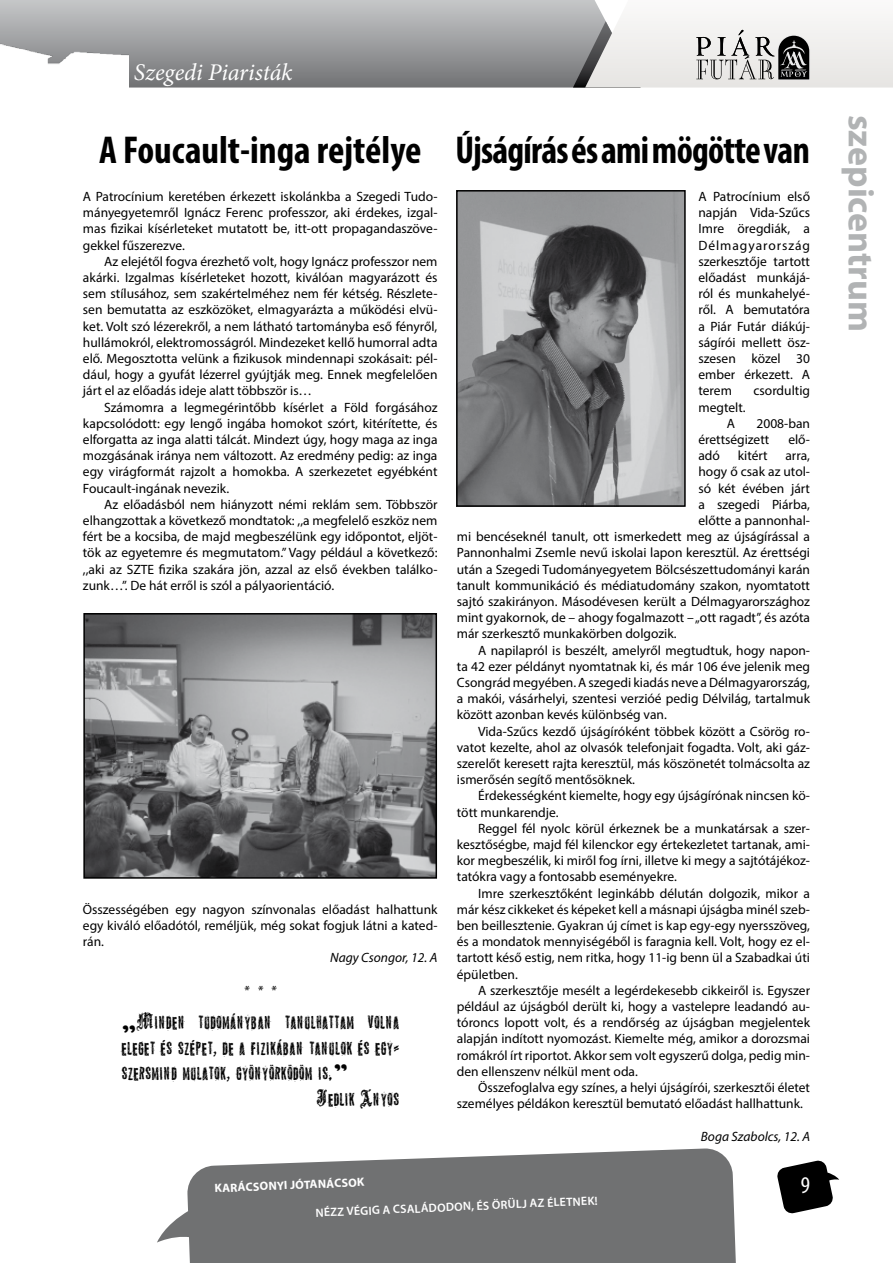
<style>
.page{position:relative;width:893px;height:1263px;background:#fff}
.page>*{position:absolute;margin:0;border:0;box-sizing:border-box;transform-origin:0 0}
.t1{font:700 condensed 39px "Myriad Pro";letter-spacing:-.02em;color:#000;scale:.96 1}
.t2{font:700 condensed 39px "Myriad Pro";color:#000}
.t3{font:700 36px "Myriad Pro";color:#b1b3b4}
.t4{font:italic 24px "Minion Pro";letter-spacing:-.005em;color:#fff}
.t5{font:condensed 24px "Myriad Pro";color:#fff}
.t6{font:21px "Grymmoire";color:#000}
.t7{font:13.5px/16.2px "Myriad Pro";color:#000;text-align:justify}
.t8{font:italic 13.5px "Myriad Pro";color:#000}
.t9{font:600 12px "Myriad Pro";color:#fff}
.t10{font:700 12px "Myriad Pro";color:#fff}
.s1{font-family:"Goudy Stout"}
</style>
<div class="page">
<svg style="left:0;top:0;width:573px;height:88px;background:#9c9d9f"></svg>
<svg style="left:157px;top:1148px;width:579px;height:115px;background:#828384"></svg>
<svg style="left:777px;top:1160px;width:62px;height:54px"></svg>
<svg style="left:573px;top:0;width:320px;height:88px"></svg>
<img style="left:0;top:2px;width:128px;height:86px">
<img style="left:86px;top:616px;width:348px;height:260px">
<div style="left:83px;top:613px;width:354px;height:266px;border:2px solid #000"></div>
<img style="left:459px;top:193px;width:224px;height:311px">
<div style="left:456px;top:190px;width:230px;height:317px;border:2px solid #000"></div>
<h3 class="t4" style="left:134px;top:56px;width:160px">Szegedi Piaristák</h3>
<h1 class="t2" style="left:99px;top:126px;width:324px">A Foucault-inga rejtélye</h1>
<p class="t7" style="left:83px;top:188px;width:356px">A Patrocínium keretében érkezett iskolánkba a Szegedi Tudo&shy;mányegyetemről Ignácz Ferenc professzor, aki érdekes, izgal&shy;mas fizikai kísérleteket mutatott be, itt-ott propagandaszöve&shy;gekkel fűszerezve.</p>
<p class="t7" style="left:83px;top:253px;width:356px;text-indent:21px">Az elejétől fogva érezhető volt, hogy Ignácz professzor nem akárki. Izgalmas kísérleteket hozott, kiválóan magyarázott és sem stílusához, sem szakértelméhez nem fér kétség. Részlete&shy;sen bemutatta az eszközöket, elmagyarázta a működési elvü&shy;ket. Volt szó lézerekről, a nem látható tartományba eső fényről, hullámokról, elektromosságról. Mindezeket kellő humorral adta elő. Megosztotta velünk a fizikusok mindennapi szokásait: pél&shy;dául, hogy a gyufát lézerrel gyújtják meg. Ennek megfelelően járt el az előadás ideje alatt többször is…</p>
<p class="t7" style="left:83px;top:399px;width:356px;text-indent:21px">Számomra a legmegérintőbb kísérlet a Föld forgásához kapcsolódott: egy lengő ingába homokot szórt, kitérítette, és elforgatta az inga alatti tálcát. Mindezt úgy, hogy maga az inga mozgásának iránya nem változott. Az eredmény pedig: az inga egy virágformát rajzolt a homokba. A szerkezetet egyébként Foucault-ingának nevezik.</p>
<p class="t7" style="left:83px;top:496px;width:356px;text-indent:21px">Az előadásból nem hiányzott némi reklám sem. Többször elhangzottak a következő mondtatok: ,,a megfelelő eszköz nem fért be a kocsiba, de majd megbeszélünk egy időpontot, eljöt&shy;tök az egyetemre és megmutatom.” Vagy például a következő: ,,aki az SZTE fizika szakára jön, azzal az első években találko&shy;zunk…”. De hát erről is szól a pályaorientáció.</p>
<p class="t7" style="left:83px;top:901px;width:356px">Összességében egy nagyon színvonalas előadást halhattunk egy kiváló előadótól, reméljük, még sokat fogjuk látni a kated&shy;rán.</p>
<p class="t8" style="left:330px;top:949px;width:109px">Nagy Csongor, 12. A</p>
<p class="t8" style="left:244px;top:982px;width:34px">* * *</p>
<h3 class="t6" style="left:121px;top:1008px;width:280px"><span class="s1">„</span>Minden tudományban tanulhattam volna</h3>
<h3 class="t6" style="left:121px;top:1034px;width:280px">eleget és szépet, de a fizikában tanulok és egy-</h3>
<h3 class="t6" style="left:121px;top:1059px;width:229px">szersmind mulatok, gyönyörködöm is.<span class="s1">”</span></h3>
<h3 class="t6" style="left:317px;top:1085px;width:84px">Jedlik Ányos</h3>
<h1 class="t1" style="left:455px;top:126px;width:371px">Újságírás és ami mögötte van</h1>
<p class="t7" style="left:698px;top:188px;width:113px">A Patrocínium első napján Vida-Szűcs Imre öregdiák, a Délmagyarország szerkesztője tartott előadást munkájá&shy;ról és munkahelyé&shy;ről. A bemutatóra a Piár Futár diákúj&shy;ságírói mellett ös - szesen közel 30 ember érkezett. A terem</p>
<p class="t7" style="left:753px;top:382px;width:58px">csordultig</p>
<p class="t7" style="left:727px;top:399px;width:20px;text-indent:-28px">megtelt.<br>A</p>
<p class="t7" style="left:698px;top:415px;width:113px;text-indent:58px">2008-ban érettségizett</p>
<p class="t7" style="left:788px;top:431px;width:23px">elő-</p>
<p class="t7" style="left:698px;top:447px;width:23px">adó</p>
<p class="t7" style="left:738px;top:447px;width:32px">kitért</p>
<p class="t7" style="left:785px;top:447px;width:26px">arra,</p>
<p class="t7" style="left:698px;top:463px;width:113px">hogy ő csak az utol-</p>
<p class="t7" style="left:698px;top:480px;width:113px">só két évében járt</p>
<p class="t7" style="left:698px;top:496px;width:113px">a szegedi Piárba,</p>
<p class="t7" style="left:698px;top:512px;width:113px">előtte a pannonhal-</p>
<p class="t7" style="left:457px;top:528px;width:355px">mi bencéseknél tanult, ott ismerkedett meg az újságírással a</p>
<p class="t7" style="left:457px;top:544px;width:355px">Pannonhalmi Zsemle nevű iskolai lapon keresztül. Az érettségi</p>
<p class="t7" style="left:457px;top:561px;width:355px">után a Szegedi Tudományegyetem Bölcsészettudományi karán</p>
<p class="t7" style="left:457px;top:577px;width:355px">tanult kommunikáció és médiatudomány szakon, nyomtatott</p>
<p class="t7" style="left:457px;top:593px;width:355px">sajtó szakirányon. Másodévesen került a Délmagyarországhoz</p>
<p class="t7" style="left:457px;top:609px;width:355px">mint gyakornok, de – ahogy fogalmazott – „ott ragadt”, és azóta</p>
<p class="t7" style="left:457px;top:625px;width:221px">már szerkesztő munkakörben dolgozik.</p>
<p class="t7" style="left:478px;top:642px;width:333px">A napilapról is beszélt, amelyről megtudtuk, hogy napon-</p>
<p class="t7" style="left:457px;top:658px;width:355px">ta 42 ezer példányt nyomtatnak ki, és már 106 éve jelenik meg</p>
<p class="t7" style="left:457px;top:674px;width:355px">Csongrád megyében. A szegedi kiadás neve a Délmagyarország,</p>
<p class="t7" style="left:457px;top:690px;width:355px">a makói, vásárhelyi, szentesi verzióé pedig Délvilág, tartalmuk</p>
<p class="t7" style="left:457px;top:706px;width:211px">között azonban kevés különbség van.</p>
<p class="t7" style="left:478px;top:723px;width:333px">Vida-Szűcs kezdő újságíróként többek között a Csörög ro-</p>
<p class="t7" style="left:457px;top:739px;width:355px">vatot kezelte, ahol az olvasók telefonjait fogadta. Volt, aki gáz-</p>
<p class="t7" style="left:457px;top:755px;width:355px">szerelőt keresett rajta keresztül, más köszönetét tolmácsolta az</p>
<p class="t7" style="left:457px;top:771px;width:180px">ismerősén segítő mentősöknek.</p>
<p class="t7" style="left:478px;top:787px;width:333px">Érdekességként kiemelte, hogy egy újságírónak nincsen kö-</p>
<p class="t7" style="left:457px;top:804px;width:103px">tött munkarendje.</p>
<p class="t7" style="left:478px;top:820px;width:333px">Reggel fél nyolc körül érkeznek be a munkatársak a szer-</p>
<p class="t7" style="left:457px;top:836px;width:355px">kesztőségbe, majd fél kilenckor egy értekezletet tartanak, ami-</p>
<p class="t7" style="left:457px;top:852px;width:355px">kor megbeszélik, ki miről fog írni, illetve ki megy a sajtótájékoz-</p>
<p class="t7" style="left:457px;top:868px;width:222px">tatókra vagy a fontosabb eseményekre.</p>
<p class="t7" style="left:478px;top:885px;width:333px">Imre szerkesztőként leginkább délután dolgozik, mikor a</p>
<p class="t7" style="left:457px;top:901px;width:355px">már kész cikkeket és képeket kell a másnapi újságba minél szeb-</p>
<p class="t7" style="left:457px;top:917px;width:355px">ben beillesztenie. Gyakran új címet is kap egy-egy nyersszöveg,</p>
<p class="t7" style="left:457px;top:933px;width:355px">és a mondatok mennyiségéből is faragnia kell. Volt, hogy ez el-</p>
<p class="t7" style="left:457px;top:949px;width:355px">tartott késő estig, nem ritka, hogy 11-ig benn ül a Szabadkai úti</p>
<p class="t7" style="left:457px;top:966px;width:63px">épületben.</p>
<p class="t7" style="left:478px;top:982px;width:333px">A szerkesztője mesélt a legérdekesebb cikkeiről is. Egyszer</p>
<p class="t7" style="left:457px;top:998px;width:355px">például az újságból derült ki, hogy a vastelepre leadandó au-</p>
<p class="t7" style="left:457px;top:1014px;width:355px">tóroncs lopott volt, és a rendőrség az újságban megjelentek</p>
<p class="t7" style="left:457px;top:1030px;width:355px">alapján indított nyomozást. Kiemelte még, amikor a dorozsmai</p>
<p class="t7" style="left:457px;top:1047px;width:355px">romákról írt riportot. Akkor sem volt egyszerű dolga, pedig min-</p>
<p class="t7" style="left:457px;top:1063px;width:183px">den ellenszenv nélkül ment oda.</p>
<p class="t7" style="left:478px;top:1079px;width:333px">Összefoglalva egy színes, a helyi újságírói, szerkesztői életet</p>
<p class="t7" style="left:457px;top:1095px;width:348px">személyes példákon keresztül bemutató előadást hallhattunk.</p>
<p class="t8" style="left:701px;top:1128px;width:111px">Boga Szabolcs, 12. A</p>
<p class="t10" style="left:214px;top:1181px;width:151px;rotate:-3deg">Karácsonyi jótan ácsok</p>
<p class="t9" style="left:315px;top:1206px;width:284px;rotate:-3deg">Nézz végig a családodon, és örülj az életnek!</p>
<h3 class="t5" style="left:801px;top:1170px;width:11px">9</h3>
<h2 class="t3" style="left:885px;top:115px;width:219px;rotate:90deg">szepicentrum</h2>
</div>
